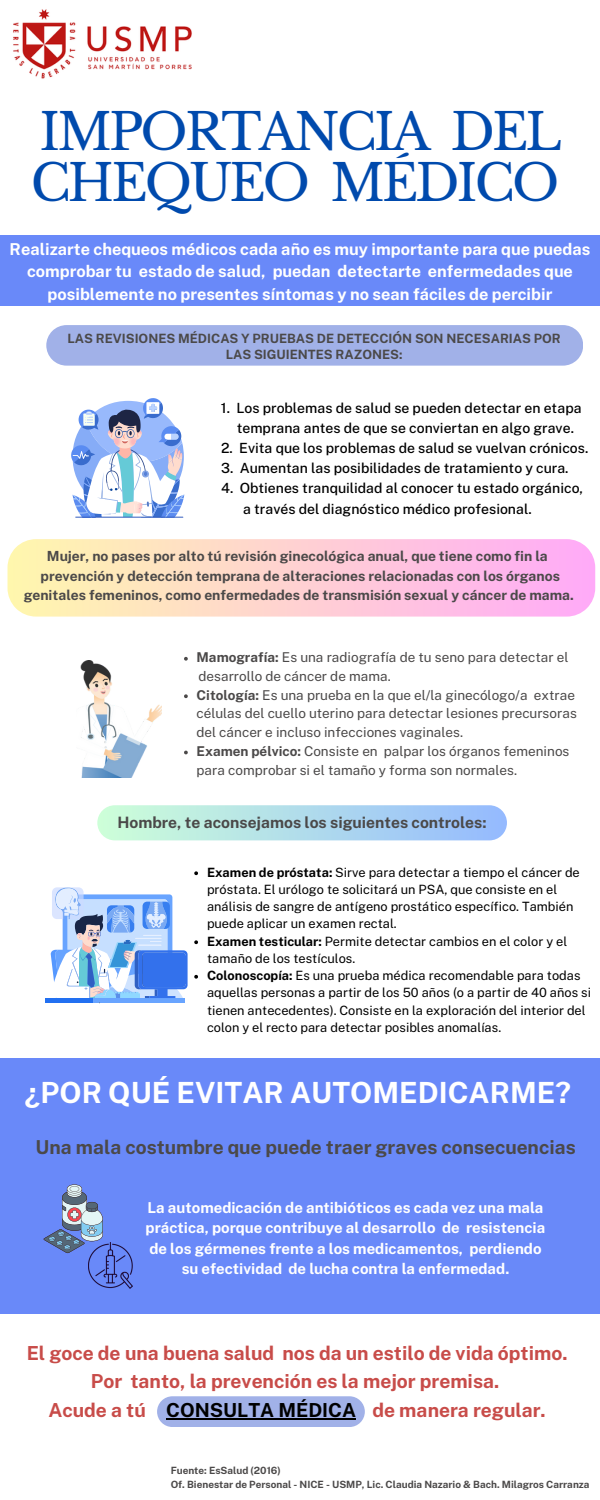
<style>
.page{position:relative;width:600px;height:1500px;background:#fff}
.page>*{position:absolute;margin:0;border:0;box-sizing:border-box;transform-origin:0 0}
.t1{font:50px/50.2px "Libre Baskerville";letter-spacing:-.055em;color:#004aad}
.t2{font:700 29.2px "Public Sans";color:#fff}
.t3{font:700 19.3px/28.5px "Public Sans";color:#c84c49;text-align:center}
.t4{font:700 19.2px "Public Sans";color:#4b4949}
.t5{font:700 16.4px/22.5px "Public Sans";color:#fff;text-align:center}
.t6{font:700 15.7px "Public Sans";color:#4b4949}
.t7{font:700 15px/20.3px "Public Sans";color:#fff;text-align:center}
.t8{font:500 14px "Public Sans";color:#000}
.t9{font:700 13.9px/19.1px "Public Sans";color:#4b4949;text-align:center}
.t10{font:13.5px/18.8px "Public Sans";color:#4b4949}
.t11{font:12.8px/17.2px "Public Sans";color:#000}
.t12{font:700 12.8px/16.2px "Public Sans";color:#4b4949;text-align:center}
.t13{font:700 10px "Public Sans";color:#4b4949}
.s1{font-weight:700}
.s2{color:#000}
</style>
<div class="page">
<hr style="left:45px;top:998px;width:48px;height:4px;background:#2270f1">
<svg style="left:51px;top:887px;width:137px;height:117px"></svg>
<svg style="left:101px;top:817px;width:406px;height:24px"></svg>
<svg style="left:71px;top:398px;width:113px;height:120px"></svg>
<div style="left:0;top:1058px;width:600px;height:256px;background:#6989f9"></div>
<img style="left:13px;top:9px;width:179px;height:70px">
<div style="left:46px;top:325px;width:537px;height:41px;background:#a1b1e8"></div>
<img style="left:80px;top:660px;width:82px;height:117px">
<svg style="left:44px;top:1184px;width:59px;height:69px"></svg>
<div style="left:157px;top:1396px;width:208px;height:31px;background:#a1b1e8;border-radius:15px"></div>
<div style="left:0;top:235px;width:600px;height:71px;background:#6989f9"></div>
<svg style="left:8px;top:539px;width:587px;height:78px;background:#ffd1d3"></svg>
<svg style="left:184px;top:657px;width:4px;height:4px"></svg>
<svg style="left:184px;top:694px;width:4px;height:4px"></svg>
<svg style="left:184px;top:751px;width:4px;height:3px"></svg>
<div style="left:97px;top:805px;width:410px;height:35px;background:linear-gradient(to right,#cdffd8,#95bafe);border-radius:18px"></div>
<svg style="left:194px;top:871px;width:4px;height:4px"></svg>
<svg style="left:194px;top:940px;width:4px;height:4px"></svg>
<svg style="left:194px;top:975px;width:4px;height:4px"></svg>
<hr style="left:166px;top:1418px;width:190px;height:2px;background:#000">
<img style="left:89px;top:1243px;width:43px;height:45px">
<p class="t1" style="left:31px;top:108px;width:533px">IMPORTANCIA DEL<br>CHEQUEO MÉDICO</p>
<p class="t5" style="left:10px;top:238px;width:582px">Realizarte chequeos médicos cada año es muy importante para que puedas comprobar tu estado de salud, puedan detectarte enfermedades que posiblemente no presentes síntomas y no sean fáciles de percibir</p>
<p class="t12" style="left:68px;top:330px;width:495px">LAS REVISIONES MÉDICAS Y PRUEBAS DE DETECCIÓN SON NECESARIAS POR<br>LAS SIGUIENTES RAZONES:</p>
<p class="t8" style="left:221px;top:399px;width:362px">1. Los problemas de salud se pueden detectar en etapa</p>
<p class="t8" style="left:237px;top:419px;width:339px">temprana antes de que se conviertan en algo grave.</p>
<p class="t8" style="left:221px;top:440px;width:369px">2. Evita que los problemas de salud se vuelvan crónicos.</p>
<p class="t8" style="left:221px;top:460px;width:349px">3. Aumentan las posibilidades de tratamiento y cura.</p>
<p class="t8" style="left:221px;top:480px;width:364px">4. Obtienes tranquilidad al conocer tu estado orgánico,</p>
<p class="t8" style="left:243px;top:500px;width:290px">a través del diagnóstico médico profesional.</p>
<p class="t9" style="left:24px;top:547px;width:552px">Mujer, no pases por alto tú revisión ginecológica anual, que tiene como fin la prevención y detección temprana de alteraciones relacionadas con los órganos genitales femeninos, como enfermedades de transmisión sexual y cáncer de mama.</p>
<p class="t10" style="left:197px;top:648px;width:374px"><span class="s1">Mamografía:</span> Es una radiografía de tu seno para detectar el</p>
<p class="t10" style="left:198px;top:667px;width:194px">desarrollo de cáncer de mama.</p>
<p class="t10" style="left:197px;top:685px;width:382px"><span class="s1">Citología:</span> Es una prueba en la que el/la ginecólogo/a extrae células del cuello uterino para detectar lesiones precursoras del cáncer e incluso infecciones vaginales.</p>
<p class="t10" style="left:197px;top:742px;width:374px"><span class="s1">Examen pélvico:</span> Consiste en palpar los órganos femeninos para comprobar si el tamaño y forma son normales.</p>
<p class="t6" style="left:117px;top:813px;width:371px">Hombre, te aconsejamos los siguientes controles:</p>
<p class="t11" style="left:207px;top:863px;width:374px"><span class="s1">Examen de próstata:</span> Sirve para detectar a tiempo el cáncer de próstata. El urólogo te solicitará un PSA, que consiste en el análisis de sangre de antígeno prostático específico. También puede aplicar un examen rectal.</p>
<p class="t11" style="left:207px;top:932px;width:362px"><span class="s1">Examen testicular:</span> Permite detectar cambios en el color y el tamaño de los testículos.</p>
<p class="t11" style="left:207px;top:967px;width:386px"><span class="s1">Colonoscopía:</span> Es una prueba médica recomendable para todas aquellas personas a partir de los 50 años (o a partir de 40 años si tienen antecedentes). Consiste en la exploración del interior del colon y el recto para detectar posibles anomalías.</p>
<p class="t2" style="left:25px;top:1076px;width:548px">¿POR QUÉ EVITAR AUTOMEDICARME?</p>
<p class="t4" style="left:36px;top:1136px;width:542px">Una mala costumbre que puede traer graves consecuencias</p>
<p class="t7" style="left:146px;top:1198px;width:401px">La automedicación de antibióticos es cada vez una mala práctica, porque contribuye al desarrollo de resistencia de los gérmenes frente a los medicamentos, perdiendo su efectividad de lucha contra la enfermedad.</p>
<p class="t3" style="left:27px;top:1338px;width:542px">El goce de una buena salud nos da un estilo de vida óptimo.<br>Por tanto, la prevención es la mejor premisa.</p>
<p class="t3" style="left:48px;top:1395px;width:499px">Acude a tú <span class="s2">CONSULTA MÉDICA</span> de manera regular.</p>
<p class="t13" style="left:171px;top:1465px;width:112px">Fuente: EsSalud (2016)</p>
<p class="t13" style="left:171px;top:1478px;width:420px">Of. Bienestar de Personal - NICE - USMP, Lic. Claudia Nazario &amp; Bach. Milagros Carranza</p>
</div>
